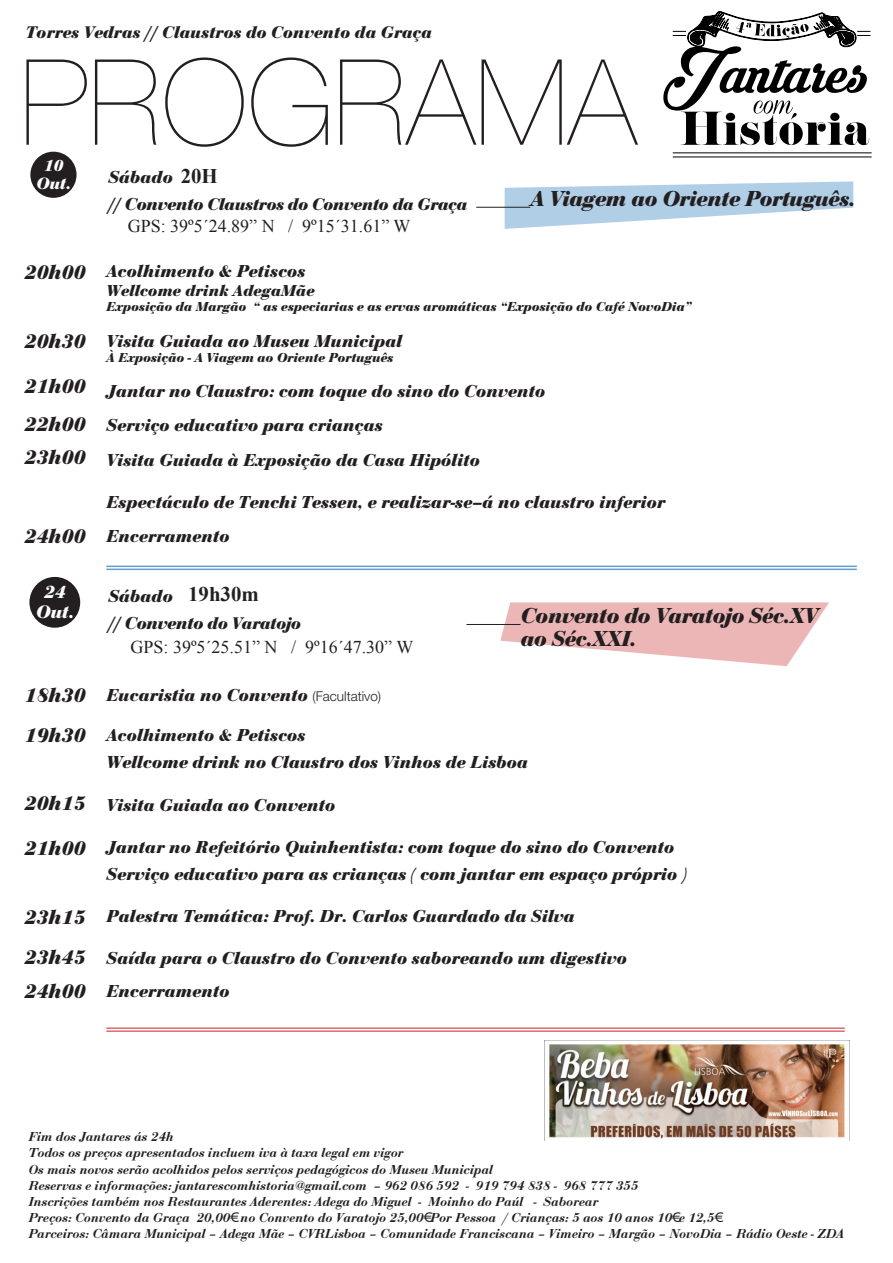
<style>
.page{position:relative;width:893px;height:1263px;background:#fff}
.page>*{position:absolute;margin:0;border:0;box-sizing:border-box;transform-origin:0 0}
.t1{font:200 119.25px "Helvetica Neue LT Std";color:#231f20}
.t2{font:italic 700 22.5px "Bauer Bodoni T";letter-spacing:-.02em;color:#231f20}
.t3{font:italic 700 21px "Bauer Bodoni T";color:#231f20}
.t4{font:700 20.85px "Times New Roman";color:#231f20}
.t5{font:italic 700 18.75px "Bauer Bodoni T";color:#fff}
.t6{font:italic 700 18px "Bauer Bodoni T";color:#231f20}
.t7{font:18px "Times New Roman";color:#231f20}
.t8{font:italic 700 18px "Bauer Bodoni T";letter-spacing:-.02em;color:#231f20}
.t9{font:italic 700 17.55px "Bauer Bodoni T";color:#231f20}
.t10{font:italic 700 17.55px "Bauer Bodoni T";letter-spacing:-.02em;color:#231f20}
.t11{font:italic 700 17.1px "Bauer Bodoni T";color:#fff}
.t12{font:italic 700 16.5px "Bauer Bodoni T";color:#231f20}
.t13{font:italic 600 13.5px "Bauer Bodoni T";color:#231f20}
.t14{font:italic 700 13.5px "Bauer Bodoni T";color:#231f20}
.s1{font-size:18px}
.s2{font-size:17.55px}
.s3{font-family:"Helvetica Neue LT Std";font-weight:300;font-style:normal;font-size:13.5px}
</style>
<div class="page">
<div style="left:29px;top:577px;width:51px;height:51px;background:#231f20;border-radius:50%"></div>
<hr style="left:106px;top:566px;width:751px;height:1px;background:#639dd0">
<hr style="left:106px;top:569px;width:751px;height:1px;background:#639dd0">
<hr style="left:106px;top:1027px;width:739px;height:2px;background:#d96d6e">
<hr style="left:106px;top:1030px;width:739px;height:2px;background:#d96d6e">
<div style="left:30px;top:152px;width:47px;height:46px;background:#231f20;border-radius:50%"></div>
<svg style="left:505px;top:181px;width:348px;height:48px"></svg>
<svg style="left:500px;top:602px;width:329px;height:64px"></svg>
<hr style="left:476px;top:207px;width:54px;height:1px;background:#231f20">
<hr style="left:466px;top:624px;width:54px;height:1px;background:#231f20">
<img style="left:544px;top:1040px;width:306px;height:101px">
<hr style="left:673px;top:152px;width:199px;height:1px;background:#000">
<hr style="left:673px;top:157px;width:199px;height:1px;background:#000">
<svg style="left:663px;top:11px;width:207px;height:134px"></svg>
<p class="t9" style="left:26px;top:22px;width:408px">Torres Vedras // Claustros do Convento da Graça</p>
<p class="t1" style="left:20px;top:34px;width:618px">PROGRAMA</p>
<p class="t11" style="left:44px;top:155px;width:21px">10</p>
<p class="t11" style="left:36px;top:173px;width:36px">Out.</p>
<p class="t3" style="left:25px;top:259px;width:62px">20h00</p>
<p class="t3" style="left:25px;top:329px;width:62px">20h30</p>
<p class="t3" style="left:25px;top:374px;width:62px">21h00</p>
<p class="t3" style="left:25px;top:412px;width:62px">22h00</p>
<p class="t3" style="left:25px;top:445px;width:62px">23h00</p>
<p class="t3" style="left:25px;top:524px;width:62px">24h00</p>
<p class="t5" style="left:44px;top:581px;width:23px">24</p>
<p class="t5" style="left:36px;top:601px;width:40px">Out.</p>
<p class="t3" style="left:25px;top:683px;width:62px">18h30</p>
<p class="t3" style="left:25px;top:723px;width:62px">19h30</p>
<p class="t3" style="left:25px;top:791px;width:62px">20h15</p>
<p class="t3" style="left:25px;top:835px;width:62px">21h00</p>
<p class="t3" style="left:25px;top:904px;width:62px">23h15</p>
<p class="t3" style="left:25px;top:945px;width:62px">23h45</p>
<p class="t3" style="left:25px;top:979px;width:62px">24h00</p>
<p class="t4" style="left:181px;top:161px;width:39px">20H</p>
<p class="t6" style="left:108px;top:167px;width:66px">Sábado</p>
<p class="t10" style="left:108px;top:194px;width:361px"><span class="s1">// Convento</span> Claustros do Convento da Graça</p>
<p class="t7" style="left:128px;top:214px;width:284px">GPS: 39º5´24.89” N / 9º15´31.61” W</p>
<p class="t2" style="left:530px;top:185px;width:326px">A Viagem ao Oriente Português.</p>
<p class="t6" style="left:106px;top:260px;width:201px">Acolhimento &amp; Petiscos</p>
<p class="t12" style="left:106px;top:281px;width:210px">Wellcome drink AdegaMãe</p>
<p class="t14" style="left:106px;top:299px;width:587px">Exposição da Margão “ as especiarias e as ervas aromáticas “Exposição do Café NovoDia”</p>
<p class="t6" style="left:106px;top:331px;width:297px">Visita Guiada ao Museu Municipal</p>
<p class="t14" style="left:106px;top:350px;width:289px">À Exposição - A Viagem ao Oriente Português</p>
<p class="t6" style="left:106px;top:380px;width:440px">Jantar no Claustro: com toque do sino do Convento</p>
<p class="t6" style="left:106px;top:415px;width:278px">Serviço educativo para crianças</p>
<p class="t6" style="left:106px;top:449px;width:375px">Visita Guiada à Exposição da Casa Hipólito</p>
<p class="t6" style="left:106px;top:491px;width:560px">Espectáculo de Tenchi Tessen, e realizar-se–á no claustro inferior</p>
<p class="t6" style="left:106px;top:525px;width:125px">Encerramento</p>
<p class="t4" style="left:188px;top:579px;width:72px">19h30m</p>
<p class="t6" style="left:108px;top:586px;width:66px">Sábado</p>
<p class="t8" style="left:108px;top:613px;width:194px">// Convento <span class="s2">do Varatojo</span></p>
<p class="t7" style="left:131px;top:634px;width:284px">GPS: 39º5´25.51” N / 9º16´47.30” W</p>
<p class="t2" style="left:520px;top:602px;width:298px">Convento do Varatojo Séc.XV</p>
<p class="t2" style="left:520px;top:625px;width:117px">ao Séc.XXI.</p>
<p class="t6" style="left:106px;top:684px;width:276px">Eucaristia no Convento <span class="s3">(Facultativo)</span></p>
<p class="t6" style="left:106px;top:725px;width:201px">Acolhimento &amp; Petiscos</p>
<p class="t6" style="left:106px;top:752px;width:423px">Wellcome drink no Claustro dos Vinhos de Lisboa</p>
<p class="t6" style="left:106px;top:794px;width:230px">Visita Guiada ao Convento</p>
<p class="t6" style="left:106px;top:836px;width:569px">Jantar no Refeitório Quinhentista: com toque do sino do Convento</p>
<p class="t6" style="left:106px;top:863px;width:582px">Serviço educativo para as crianças ( com jantar em espaço próprio )</p>
<p class="t6" style="left:106px;top:905px;width:470px">Palestra Temática: Prof. Dr. Carlos Guardado da Silva</p>
<p class="t6" style="left:106px;top:947px;width:522px">Saída para o Claustro do Convento saboreando um digestivo</p>
<p class="t6" style="left:106px;top:981px;width:125px">Encerramento</p>
<p class="t13" style="left:28px;top:1129px;width:147px">Fim dos Jantares ás 24h</p>
<p class="t13" style="left:28px;top:1145px;width:377px">Todos os preços apresentados incluem iva à taxa legal em vigor</p>
<p class="t13" style="left:28px;top:1161px;width:466px">Os mais novos serão acolhidos pelos serviços pedagógicos do Museu Municipal</p>
<p class="t13" style="left:28px;top:1177px;width:611px">Reservas e informações: jantarescomhistoria@gmail.com – 962 086 592 - 919 794 838 - 968 777 355</p>
<p class="t13" style="left:28px;top:1193px;width:571px">Inscrições também nos Restaurantes Aderentes: Adega do Miguel - Moinho do Paúl - Saborear</p>
<p class="t13" style="left:28px;top:1210px;width:691px">Preços: Convento da Graça 20,00€ no Convento do Varatojo 25,00€ Por Pessoa / Crianças: 5 aos 10 anos 10€ e 12,5€</p>
<p class="t13" style="left:28px;top:1226px;width:817px">Parceiros: Câmara Municipal – Adega Mãe – CVRLisboa – Comunidade Franciscana – Vimeiro – Margão – NovoDia – Rádio Oeste - ZDA</p>
</div>
